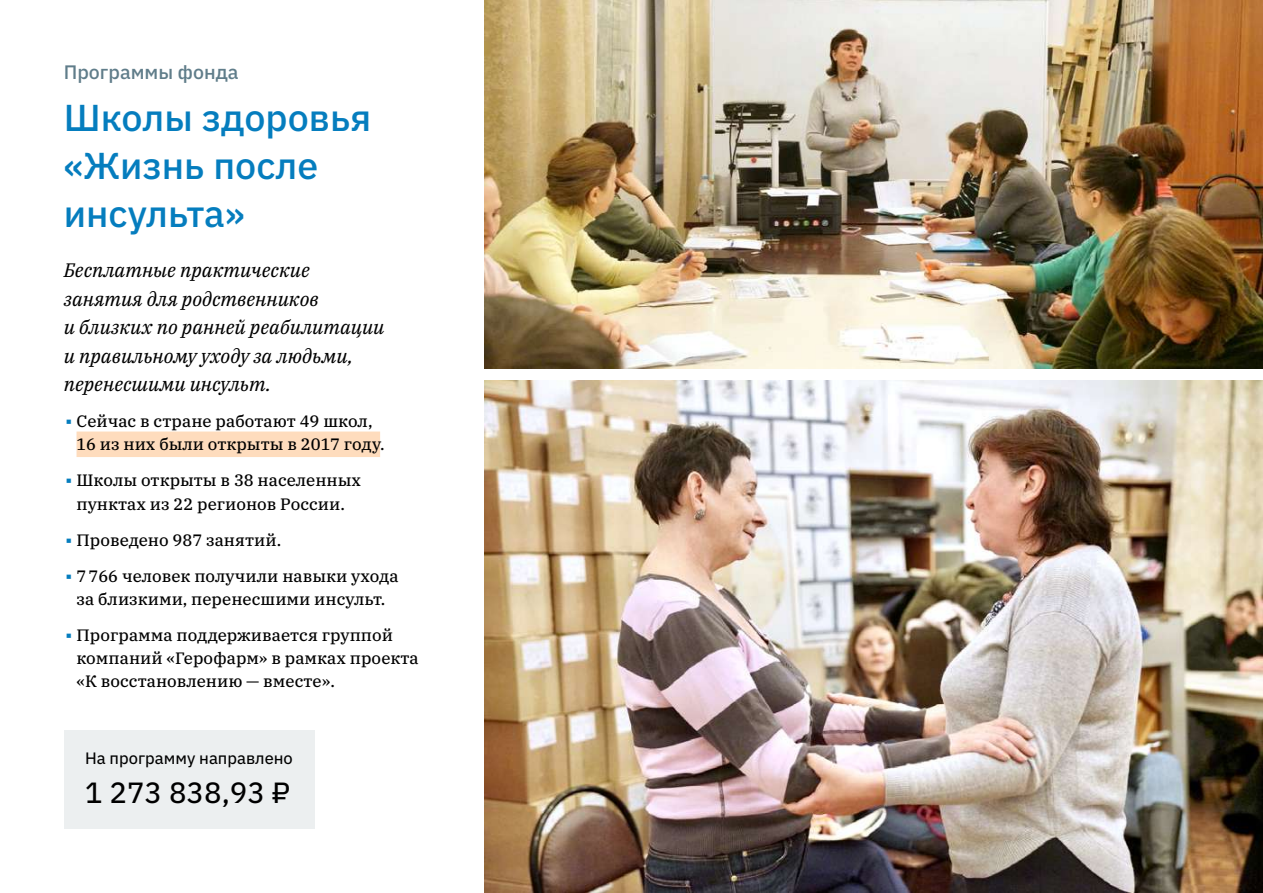
<style>
.page{position:relative;width:1263px;height:893px;background:#fff}
.page>*{position:absolute;margin:0;border:0;box-sizing:border-box;transform-origin:0 0}
.t1{font:500 37.5px/48px "IBM Plex Sans";color:#057dbe}
.t2{font:29.25px "IBM Plex Sans Text";color:#000}
.t3{font:italic 19.5px/28.5px "IBM Plex Serif";color:#000}
.t4{font:500 19.5px "IBM Plex Sans";color:#607d8a}
.t5{font:16.5px/23.2px "IBM Plex Serif Text";color:#000}
.t6{font:16.5px "IBM Plex Sans Text";color:#000}
</style>
<div class="page">
<div style="left:77px;top:432px;width:303px;height:25px;background:#fedcbd"></div>
<div style="left:64px;top:730px;width:251px;height:99px;background:#eceff0"></div>
<img style="left:485px;top:380px;width:778px;height:513px">
<img style="left:485px;top:0;width:778px;height:368px">
<p class="t4" style="left:64px;top:57px;width:176px">Программы фонда</p>
<h1 class="t1" style="left:64px;top:91px;width:309px">Школы здоровья «Жизнь после инсульта»</h1>
<p class="t3" style="left:64px;top:254px;width:322px">Бесплатные практические занятия для родственников<br>и близких по ранней реабилитации и правильному уходу за людьми, перенесшими инсульт.</p>
<p class="t5" style="left:77px;top:408px;width:310px">Сейчас в стране работают 49 школ,<br>16 из них были открыты в 2017 году.</p>
<p class="t5" style="left:77px;top:467px;width:286px">Школы открыты в 38 населенных пунктах из 22 регионов России.</p>
<p class="t5" style="left:77px;top:520px;width:324px;line-height:36px">Проведено 987 занятий.<br>7766 человек получили навыки ухода</p>
<p class="t5" style="left:77px;top:580px;width:318px;line-height:36px">за близкими, перенесшими инсульт.<br>Программа поддерживается группой</p>
<p class="t5" style="left:77px;top:645px;width:344px">компаний «Герофарм» в рамках проекта «К восстановлению — вместе».</p>
<p class="t6" style="left:85px;top:746px;width:209px">На программу направлено</p>
<h2 class="t2" style="left:85px;top:770px;width:207px">1 273 838,93 ₽</h2>
</div>
